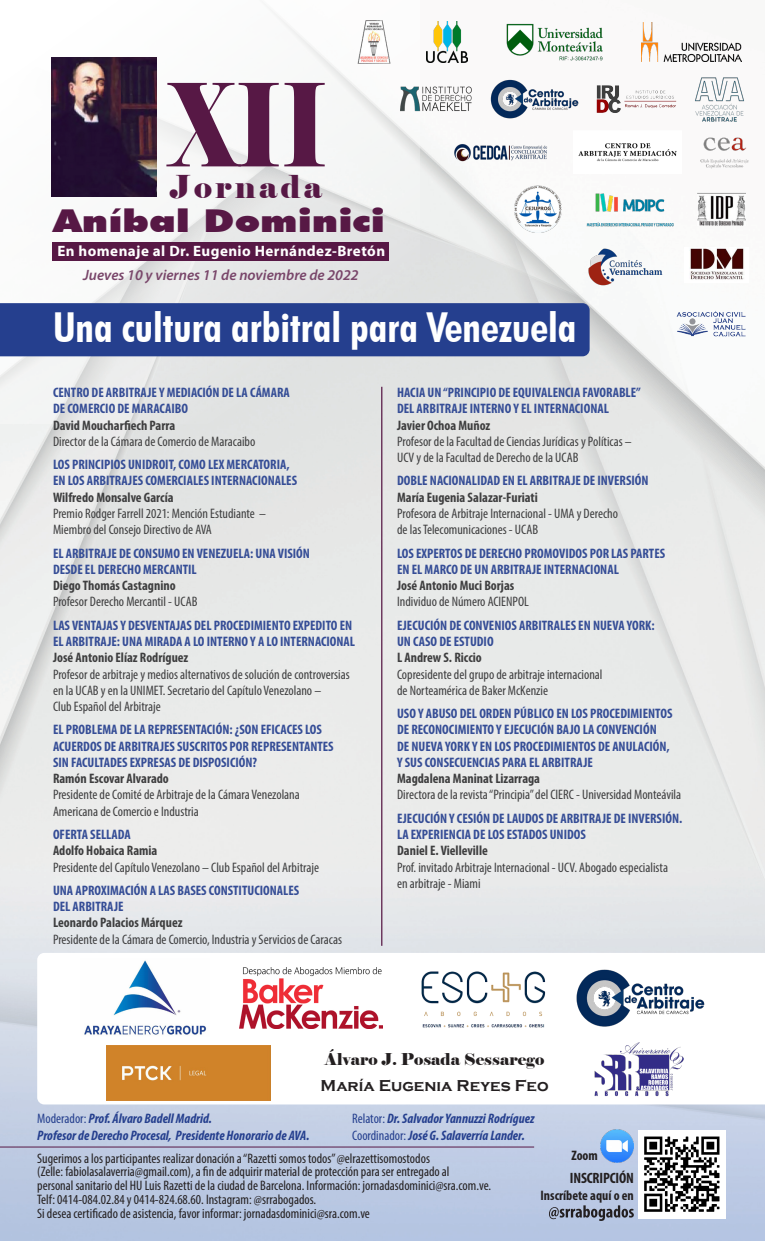
<style>
.page{position:relative;width:765px;height:1241px;background:#fff}
.page>*{position:absolute;margin:0;border:0;box-sizing:border-box;transform-origin:0 0}
.t1{font:114.5px "Elephant";color:#571845;scale:.75 1}
.t2{font:700 condensed 41.25px "Futura BT";color:#fff}
.t3{font:900 31.38px "Futura BT";color:#571845;scale:1.25 1}
.t4{font:31.38px "Elephant";letter-spacing:.11em;color:#571845}
.t5{font:16.25px "Elephant";color:#231f20}
.t6{font:700 16.25px "Copperplate Gothic";color:#231f20}
.t7{font:700 15px "Myriad Pro";letter-spacing:.03em;color:#fff}
.t8{font:italic 600 15px "Myriad Pro";color:#79466a}
.t9{font:700 condensed 15px "Myriad Pro";letter-spacing:-.01em;color:#231f20}
.t10{font:700 condensed 13.75px/16.2px "Myriad Pro";color:#354d96}
.t11{font:condensed 13.75px/16.2px "Myriad Pro";color:#3e3e3f}
.t12{font:condensed 13.75px/13.8px "Myriad Pro";color:#231f20}
.t13{font:700 condensed 13.75px "Myriad Pro";color:#3e3e3f}
.t14{font:italic 700 condensed 13.75px/16.5px "Myriad Pro";color:#253f8e}
.t15{font:700 condensed 13.75px "Myriad Pro";color:#231f20}
.s1{font-weight:400;font-style:normal}
</style>
<div class="page">
<img style="left:0;top:22px;width:765px;height:1218px">
<svg style="left:0;top:9px;width:420px;height:414px;fill:#f5f6f6"></svg>
<div style="left:0;top:303px;width:590px;height:53px;background:#253f8e"></div>
<div style="left:52px;top:242px;width:337px;height:18px;background:#571845"></div>
<img style="left:638px;top:1129px;width:87px;height:88px">
<svg style="left:549px;top:1205px;width:85px;height:15px"></svg>
<img style="left:506px;top:23px;width:98px;height:37px">
<img style="left:357px;top:20px;width:33px;height:43px">
<img style="left:427px;top:21px;width:41px;height:42px">
<img style="left:601px;top:1129px;width:33px;height:33px">
<hr style="left:0;top:1146px;width:534px;height:1px;background:#571845">
<img style="left:642px;top:23px;width:100px;height:38px">
<img style="left:640px;top:1133px;width:83px;height:81px">
<img style="left:698px;top:193px;width:47px;height:32px">
<img style="left:675px;top:303px;width:72px;height:36px">
<img style="left:52px;top:58px;width:105px;height:138px">
<img style="left:692px;top:71px;width:56px;height:56px">
<img style="left:486px;top:74px;width:99px;height:50px">
<img style="left:574px;top:131px;width:108px;height:43px">
<img style="left:689px;top:132px;width:71px;height:40px">
<img style="left:450px;top:138px;width:105px;height:29px">
<img style="left:514px;top:185px;width:48px;height:48px">
<img style="left:597px;top:85px;width:80px;height:28px">
<img style="left:401px;top:85px;width:75px;height:28px">
<img style="left:585px;top:246px;width:78px;height:40px">
<img style="left:585px;top:191px;width:90px;height:36px">
<img style="left:684px;top:247px;width:64px;height:35px">
<hr style="left:381px;top:387px;width:1px;height:558px;background:#571845">
<svg style="left:37px;top:952px;width:728px;height:152px"></svg>
<img style="left:81px;top:958px;width:129px;height:78px">
<img style="left:239px;top:967px;width:143px;height:60px">
<img style="left:417px;top:963px;width:134px;height:68px">
<img style="left:569px;top:961px;width:144px;height:72px">
<img style="left:594px;top:1041px;width:89px;height:55px">
<div style="left:107px;top:1045px;width:164px;height:54px;background:#d08329"></div>
<p class="t1" style="left:170px;top:54px;width:211px">XII</p>
<p class="t4" style="left:170px;top:167px;width:153px">Jornada</p>
<p class="t3" style="left:53px;top:202px;width:267px">Aníbal Dominici</p>
<p class="t7" style="left:57px;top:241px;width:329px">En homenaje al Dr. Eugenio Hernández-Bretón</p>
<p class="t8" style="left:83px;top:265px;width:277px">Jueves 10 y viernes 11 de noviembre de 2022</p>
<p class="t2" style="left:53px;top:302px;width:525px">Una cultura arbitral para Venezuela</p>
<p class="t10" style="left:53px;top:384px;width:238px">CENTRO DE ARBITRAJE Y MEDIACIÓN DE LA CÁMARA<br>DE COMERCIO DE MARACAIBO</p>
<p class="t13" style="left:53px;top:416px;width:124px">David Moucharfiech Parra</p>
<p class="t11" style="left:53px;top:433px;width:204px">Director de la Cámara de Comercio de Maracaibo</p>
<p class="t10" style="left:53px;top:456px;width:246px">LOS PRINCIPIOS UNIDROIT, COMO LEX MERCATORIA,<br>EN LOS ARBITRAJES COMERCIALES INTERNACIONALES</p>
<p class="t13" style="left:53px;top:488px;width:122px">Wilfredo Monsalve García</p>
<p class="t11" style="left:53px;top:505px;width:215px">Premio Rodger Farrell 2021: Mención Estudiante –<br>Miembro del Consejo Directivo de AVA</p>
<p class="t10" style="left:53px;top:544px;width:258px">EL ARBITRAJE DE CONSUMO EN VENEZUELA: UNA VISIÓN<br>DESDE EL DERECHO MERCANTIL</p>
<p class="t13" style="left:53px;top:577px;width:124px">Diego Thomás Castagnino</p>
<p class="t11" style="left:53px;top:593px;width:146px">Profesor Derecho Mercantil - UCAB</p>
<p class="t10" style="left:53px;top:616px;width:304px">LAS VENTAJAS Y DESVENTAJAS DEL PROCEDIMIENTO EXPEDITO EN<br>EL ARBITRAJE: UNA MIRADA A LO INTERNO Y A LO INTERNACIONAL</p>
<p class="t13" style="left:53px;top:649px;width:137px">José Antonio Elíaz Rodríguez</p>
<p class="t11" style="left:53px;top:665px;width:298px">Profesor de arbitraje y medios alternativos de solución de controversias en la UCAB y en la UNIMET. Secretario del Capítulo Venezolano –<br>Club Español del Arbitraje</p>
<p class="t10" style="left:53px;top:721px;width:282px">EL PROBLEMA DE LA REPRESENTACIÓN: ¿SON EFICACES LOS<br>ACUERDOS DE ARBITRAJES SUSCRITOS POR REPRESENTANTES<br>SIN FACULTADES EXPRESAS DE DISPOSICIÓN?</p>
<p class="t13" style="left:53px;top:770px;width:117px">Ramón Escovar Alvarado</p>
<p class="t11" style="left:53px;top:786px;width:248px">Presidente de Comité de Arbitraje de la Cámara Venezolana<br>Americana de Comercio e Industria</p>
<p class="t10" style="left:53px;top:826px;width:79px">OFERTA SELLADA</p>
<p class="t13" style="left:53px;top:842px;width:106px">Adolfo Hobaica Ramia</p>
<p class="t11" style="left:53px;top:858px;width:268px">Presidente del Capítulo Venezolano – Club Español del Arbitraje</p>
<p class="t10" style="left:53px;top:881px;width:248px">UNA APROXIMACIÓN A LAS BASES CONSTITUCIONALES<br>DEL ARBITRAJE</p>
<p class="t13" style="left:53px;top:914px;width:131px">Leonardo Palacios Márquez</p>
<p class="t11" style="left:53px;top:930px;width:290px">Presidente de la Cámara de Comercio, Industria y Servicios de Caracas</p>
<p class="t10" style="left:397px;top:384px;width:245px">HACIA UN “PRINCIPIO DE EQUIVALENCIA FAVORABLE”<br>DEL ARBITRAJE INTERNO Y EL INTERNACIONAL</p>
<p class="t13" style="left:397px;top:416px;width:95px">Javier Ochoa Muñoz</p>
<p class="t11" style="left:397px;top:433px;width:236px">Profesor de la Facultad de Ciencias Jurídicas y Políticas –<br>UCV y de la Facultad de Derecho de la UCAB</p>
<p class="t10" style="left:397px;top:472px;width:253px">DOBLE NACIONALIDAD EN EL ARBITRAJE DE INVERSIÓN</p>
<p class="t13" style="left:397px;top:488px;width:142px">María Eugenia Salazar-Furiati</p>
<p class="t11" style="left:397px;top:505px;width:222px">Profesora de Arbitraje Internacional - UMA y Derecho de las Telecomunicaciones - UCAB</p>
<p class="t10" style="left:397px;top:544px;width:270px">LOS EXPERTOS DE DERECHO PROMOVIDOS POR LAS PARTES<br>EN EL MARCO DE UN ARBITRAJE INTERNACIONAL</p>
<p class="t13" style="left:397px;top:577px;width:119px">José Antonio Muci Borjas</p>
<p class="t11" style="left:397px;top:593px;width:133px">Individuo de Número ACIENPOL</p>
<p class="t10" style="left:397px;top:616px;width:259px">EJECUCIÓN DE CONVENIOS ARBITRALES EN NUEVA YORK:<br>UN CASO DE ESTUDIO</p>
<p class="t13" style="left:397px;top:649px;width:86px">L Andrew S. Riccio</p>
<p class="t11" style="left:397px;top:665px;width:207px">Copresidente del grupo de arbitraje internacional de Norteamérica de Baker McKenzie</p>
<p class="t10" style="left:397px;top:705px;width:277px">USO Y ABUSO DEL ORDEN PÚBLICO EN LOS PROCEDIMIENTOS DE RECONOCIMIENTO Y EJECUCIÓN BAJO LA CONVENCIÓN<br>DE NUEVA YORK Y EN LOS PROCEDIMIENTOS DE ANULACIÓN, Y SUS CONSECUENCIAS PARA EL ARBITRAJE</p>
<p class="t13" style="left:397px;top:770px;width:145px">Magdalena Maninat Lizarraga</p>
<p class="t11" style="left:397px;top:786px;width:286px">Directora de la revista “Principia” del CIERC - Universidad Monteávila</p>
<p class="t10" style="left:397px;top:809px;width:287px">EJECUCIÓN Y CESIÓN DE LAUDOS DE ARBITRAJE DE INVERSIÓN.<br>LA EXPERIENCIA DE LOS ESTADOS UNIDOS</p>
<p class="t13" style="left:397px;top:842px;width:92px">Daniel E. Vielleville</p>
<p class="t11" style="left:397px;top:858px;width:273px">Prof. invitado Arbitraje Internacional - UCV. Abogado especialista en arbitraje - Miami</p>
<p class="t14" style="left:37px;top:1109px;width:274px"><span class="s1">Moderador:</span> Prof. Álvaro Badell Madrid.<br>Profesor de Derecho Procesal, Presidente Honorario de AVA.</p>
<p class="t5" style="left:325px;top:1048px;width:221px">Álvaro J. Posada Sessarego</p>
<p class="t6" style="left:321px;top:1076px;width:230px">María Eugenia Reyes Feo</p>
<p class="t14" style="left:352px;top:1109px;width:184px"><span class="s1">Relator:</span> Dr. Salvador Yannuzzi Rodríguez</p>
<p class="t14" style="left:352px;top:1126px;width:174px"><span class="s1">Coordinador:</span> José G. Salaverría Lander.</p>
<p class="t12" style="left:37px;top:1150px;width:456px">Sugerimos a los participantes realizar donación a “Razetti somos todos” @elrazettisomostodos<br>(Zelle: fabiolasalaverria@gmail.com), a fin de adquirir material de protección para ser entregado al<br>personal sanitario del HU Luis Razetti de la ciudad de Barcelona. Información: jornadasdominici@sra.com.ve.<br>Telf: 0414-084.02.84 y 0414-824.68.60. Instagram: @srrabogados.<br>Si desea certificado de asistencia, favor informar: jornadasdominici@sra.com.ve</p>
<p class="t15" style="left:571px;top:1146px;width:28px">Zoom</p>
<p class="t9" style="left:570px;top:1168px;width:66px">INSCRIPCIÓN</p>
<p class="t15" style="left:541px;top:1186px;width:95px">Inscríbete aquí o en</p>
</div>
